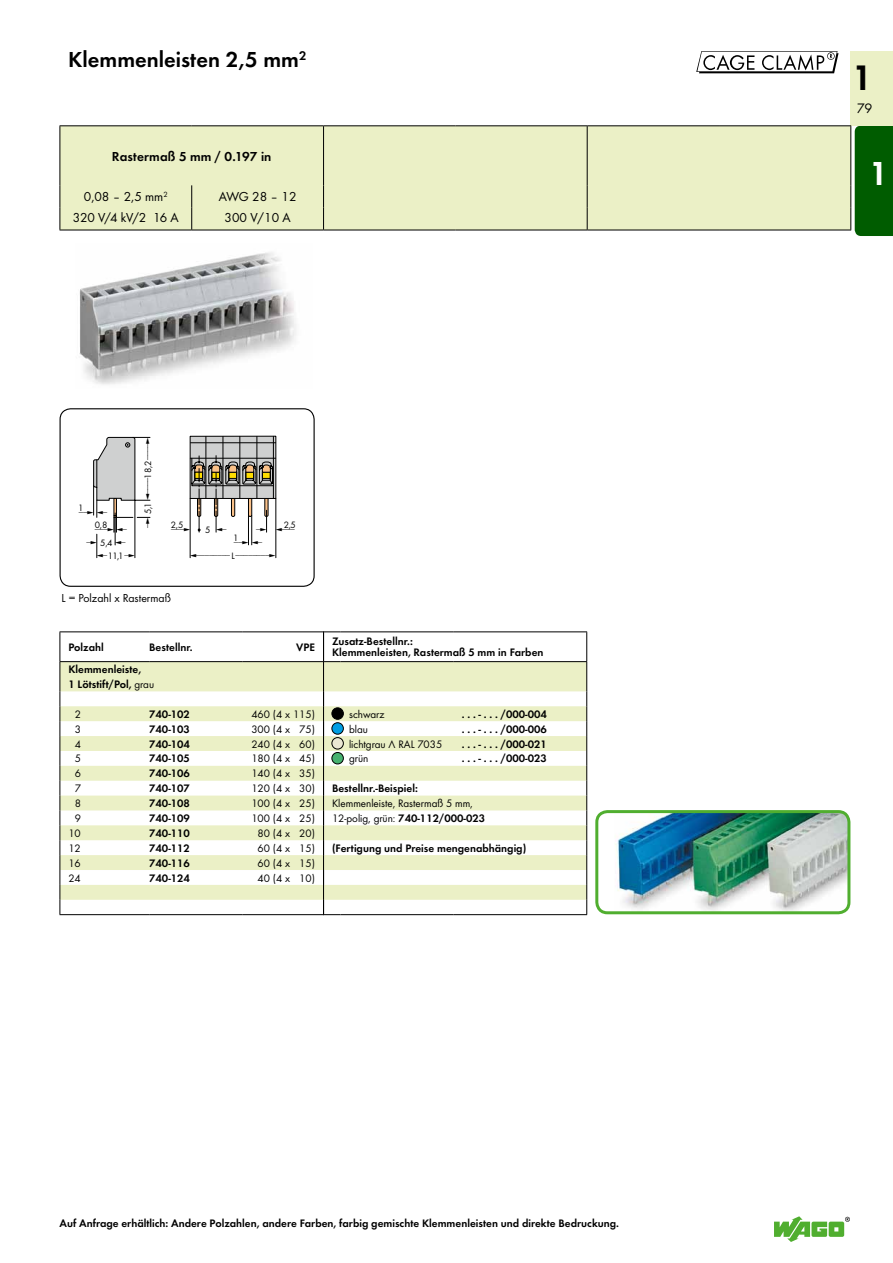
<style>
.page{position:relative;width:893px;height:1263px;background:#fff}
.page>*{position:absolute;margin:0;border:0;box-sizing:border-box;transform-origin:0 0}
.t1{font:36.75px "WAGO Futura Dem";color:#000}
.t2{font:34.5px "WAGO Futura Dem";color:#fff}
.t3{font:22.5px "WAGO Futura Dem";color:#000}
.t4{font:14.25px "WAGO Futura Boo";color:#000}
.t5{font:13.5px "WAGO Futura Boo";color:#000}
.t6{font:13.5px "WAGO Futura Dem";letter-spacing:.015em;color:#000}
.t7{font:12px "WAGO Futura Boo";color:#000}
.t8{font:11.25px/14.9px "WAGO Futura Dem";color:#000}
.t9{font:11.25px "WAGO Futura Boo";color:#000}
.t10{font:9.6px/18.3px "WAGO Futura Boo";color:#000;text-align:center}
.s1{font-family:"WAGO Futura Boo"}
</style>
<div class="page">
<div style="left:850px;top:51px;width:43px;height:74px;background:#ebf0c6"></div>
<svg style="left:774px;top:1216px;width:76px;height:26px"></svg>
<img style="left:79px;top:252px;width:217px;height:133px">
<img style="left:615px;top:812px;width:233px;height:101px">
<div style="left:595px;top:810px;width:255px;height:104px;border:3px solid #50ae2f;border-radius:11px"></div>
<hr style="left:273px;top:436px;width:1px;height:62px;background:#000">
<hr style="left:256px;top:436px;width:1px;height:62px;background:#000">
<hr style="left:239px;top:436px;width:1px;height:62px;background:#000">
<hr style="left:223px;top:436px;width:1px;height:62px;background:#000">
<hr style="left:205px;top:436px;width:1px;height:62px;background:#000">
<div style="left:60px;top:408px;width:255px;height:179px;border:1px solid #000;border-radius:11px"></div>
<svg style="left:61px;top:662px;width:262px;height:238px;fill:#ebf0c6"></svg>
<hr style="left:60px;top:631px;width:89px;height:1px;background:#000">
<svg style="left:60px;top:632px;width:1px;height:282px"></svg>
<hr style="left:149px;top:631px;width:94px;height:1px;background:#000">
<hr style="left:243px;top:631px;width:81px;height:1px;background:#000">
<hr style="left:60px;top:661px;width:89px;height:1px;background:#000">
<hr style="left:149px;top:661px;width:94px;height:1px;background:#000">
<hr style="left:243px;top:661px;width:81px;height:1px;background:#000">
<hr style="left:60px;top:914px;width:89px;height:1px;background:#000">
<hr style="left:149px;top:914px;width:94px;height:1px;background:#000">
<hr style="left:243px;top:914px;width:81px;height:1px;background:#000">
<svg style="left:341px;top:662px;width:245px;height:238px;fill:#ebf0c6"></svg>
<hr style="left:341px;top:914px;width:112px;height:1px;background:#000">
<hr style="left:453px;top:914px;width:134px;height:1px;background:#000">
<svg style="left:586px;top:632px;width:1px;height:282px"></svg>
<hr style="left:341px;top:631px;width:112px;height:1px;background:#000">
<hr style="left:453px;top:631px;width:134px;height:1px;background:#000">
<svg style="left:323px;top:631px;width:18px;height:284px"></svg>
<hr style="left:341px;top:661px;width:112px;height:1px;background:#000">
<hr style="left:453px;top:661px;width:134px;height:1px;background:#000">
<div style="left:61px;top:126px;width:789px;height:104px;background:#ebf0c6"></div>
<hr style="left:60px;top:125px;width:132px;height:1px;background:#000">
<hr style="left:60px;top:126px;width:1px;height:59px;background:#000">
<hr style="left:192px;top:125px;width:132px;height:1px;background:#000">
<hr style="left:324px;top:125px;width:131px;height:1px;background:#000">
<hr style="left:455px;top:125px;width:132px;height:1px;background:#000">
<hr style="left:587px;top:125px;width:132px;height:1px;background:#000">
<hr style="left:719px;top:125px;width:132px;height:1px;background:#000">
<svg style="left:60px;top:185px;width:1px;height:45px"></svg>
<svg style="left:191px;top:185px;width:1px;height:45px"></svg>
<hr style="left:323px;top:126px;width:1px;height:59px;background:#000">
<hr style="left:587px;top:126px;width:1px;height:59px;background:#000">
<svg style="left:323px;top:185px;width:1px;height:45px"></svg>
<svg style="left:587px;top:185px;width:1px;height:45px"></svg>
<svg style="left:850px;top:125px;width:43px;height:111px;background:#186918"></svg>
<hr style="left:60px;top:230px;width:132px;height:1px;background:#000">
<hr style="left:192px;top:230px;width:132px;height:1px;background:#000">
<hr style="left:324px;top:230px;width:131px;height:1px;background:#000">
<hr style="left:455px;top:230px;width:132px;height:1px;background:#000">
<hr style="left:587px;top:230px;width:132px;height:1px;background:#000">
<hr style="left:719px;top:230px;width:132px;height:1px;background:#000">
<div style="left:332px;top:708px;width:11px;height:11px;background:#000;border-radius:50%"></div>
<div style="left:332px;top:708px;width:12px;height:11px;border:1px solid #000;border-radius:50%"></div>
<div style="left:332px;top:723px;width:11px;height:11px;background:#009ee3;border-radius:50%"></div>
<div style="left:332px;top:722px;width:12px;height:12px;border:1px solid #000;border-radius:50%"></div>
<div style="left:332px;top:738px;width:11px;height:11px;background:#eae7d4;border-radius:50%"></div>
<div style="left:332px;top:737px;width:12px;height:12px;border:1px solid #000;border-radius:50%"></div>
<div style="left:332px;top:752px;width:11px;height:12px;background:#46b16f;border-radius:50%"></div>
<div style="left:332px;top:752px;width:12px;height:12px;border:1px solid #000;border-radius:50%"></div>
<svg style="left:93px;top:437px;width:184px;height:121px"></svg>
<h3 class="t3" style="left:68px;top:43px;width:240px">Klemmenleisten 2,5 mm<sup>2</sup></h3>
<p class="t6" style="left:112px;top:146px;width:161px">Rastermaß 5 mm / 0.197 in</p>
<p class="t5" style="left:84px;top:188px;width:85px">0,08 – 2,5 mm<sup>2</sup></p>
<p class="t5" style="left:219px;top:188px;width:79px">AWG 28 – 12</p>
<p class="t5" style="left:73px;top:208px;width:107px">320 V/4 kV/2 16 A</p>
<p class="t5" style="left:225px;top:208px;width:68px">300 V/10 A</p>
<p class="t10" style="left:78px;top:498px;width:7px">1</p>
<p class="t10" style="left:95px;top:515px;width:19px">0,8<br>5,4</p>
<p class="t10" style="left:108px;top:546px;width:17px">11,1</p>
<p class="t10" style="left:138px;top:478px;width:19px;rotate:-90deg">18,2</p>
<p class="t10" style="left:138px;top:514px;width:13px;rotate:-90deg">5,1</p>
<p class="t10" style="left:171px;top:515px;width:14px">2,5</p>
<p class="t7" style="left:62px;top:590px;width:111px">L = Polzahl x Rastermaß</p>
<p class="t10" style="left:205px;top:520px;width:7px">5</p>
<p class="t10" style="left:233px;top:528px;width:7px">1</p>
<p class="t10" style="left:232px;top:546px;width:5px">L</p>
<p class="t10" style="left:284px;top:515px;width:14px">2,5</p>
<p class="t8" style="left:68px;top:639px;width:37px">Polzahl</p>
<p class="t8" style="left:149px;top:639px;width:45px">Bestellnr.</p>
<p class="t8" style="left:296px;top:639px;width:20px">VPE</p>
<p class="t8" style="left:68px;top:661px;width:87px">Klemmenleiste,<br>1 Lötstift/Pol, <span class="s1">grau</span></p>
<p class="t9" style="left:75px;top:706px;width:8px">2</p>
<p class="t8" style="left:149px;top:706px;width:42px">740-102</p>
<p class="t9" style="left:251px;top:706px;width:65px">460 (4 x 115)</p>
<p class="t9" style="left:75px;top:721px;width:8px">3</p>
<p class="t8" style="left:149px;top:721px;width:42px">740-103</p>
<p class="t9" style="left:251px;top:721px;width:65px">300 (4 x 75)</p>
<p class="t9" style="left:75px;top:736px;width:8px">4</p>
<p class="t8" style="left:149px;top:735px;width:42px">740-104</p>
<p class="t9" style="left:251px;top:736px;width:65px">240 (4 x 60)</p>
<p class="t9" style="left:75px;top:751px;width:8px">5</p>
<p class="t8" style="left:149px;top:750px;width:42px">740-105</p>
<p class="t9" style="left:251px;top:751px;width:65px">180 (4 x 45)</p>
<p class="t9" style="left:75px;top:766px;width:8px">6</p>
<p class="t8" style="left:149px;top:765px;width:42px">740-106</p>
<p class="t9" style="left:251px;top:766px;width:65px">140 (4 x 35)</p>
<p class="t9" style="left:75px;top:781px;width:8px">7</p>
<p class="t8" style="left:149px;top:780px;width:42px">740-107</p>
<p class="t9" style="left:251px;top:781px;width:65px">120 (4 x 30)</p>
<p class="t9" style="left:75px;top:796px;width:8px">8</p>
<p class="t8" style="left:149px;top:795px;width:42px">740-108</p>
<p class="t9" style="left:251px;top:796px;width:65px">100 (4 x 25)</p>
<p class="t9" style="left:75px;top:811px;width:8px">9</p>
<p class="t8" style="left:149px;top:810px;width:42px">740-109</p>
<p class="t9" style="left:251px;top:811px;width:65px">100 (4 x 25)</p>
<p class="t9" style="left:68px;top:825px;width:14px">10</p>
<p class="t8" style="left:149px;top:825px;width:42px">740-110</p>
<p class="t9" style="left:258px;top:825px;width:59px">80 (4 x 20)</p>
<p class="t9" style="left:68px;top:840px;width:14px">12</p>
<p class="t8" style="left:149px;top:840px;width:42px">740-112</p>
<p class="t9" style="left:258px;top:840px;width:59px">60 (4 x 15)</p>
<p class="t9" style="left:68px;top:855px;width:14px">16</p>
<p class="t8" style="left:149px;top:855px;width:42px">740-116</p>
<p class="t9" style="left:258px;top:855px;width:59px">60 (4 x 15)</p>
<p class="t9" style="left:68px;top:870px;width:14px">24</p>
<p class="t8" style="left:149px;top:869px;width:42px">740-124</p>
<p class="t9" style="left:258px;top:870px;width:59px">40 (4 x 10)</p>
<p class="t8" style="left:332px;top:634px;width:213px;line-height:11.4px">Zusatz-Bestellnr.:<br>Klemmenleisten, Rastermaß 5 mm in Farben</p>
<p class="t9" style="left:349px;top:706px;width:37px">schwarz</p>
<p class="t8" style="left:462px;top:706px;width:87px">. . . - . . . /000-004</p>
<p class="t9" style="left:349px;top:721px;width:20px">blau</p>
<p class="t8" style="left:462px;top:721px;width:87px">. . . - . . . /000-006</p>
<p class="t9" style="left:349px;top:736px;width:95px">lichtgrau Λ RAL 7035</p>
<p class="t8" style="left:462px;top:735px;width:87px">. . . - . . . /000-021</p>
<p class="t9" style="left:349px;top:751px;width:21px">grün</p>
<p class="t8" style="left:462px;top:750px;width:87px">. . . - . . . /000-023</p>
<p class="t8" style="left:332px;top:780px;width:87px">Bestellnr.-Beispiel:</p>
<p class="t9" style="left:332px;top:796px;width:142px">Klemmenleiste, Rastermaß 5 mm,</p>
<p class="t8" style="left:332px;top:810px;width:155px"><span class="s1">12-polig, grün:</span> 740-112/000-023</p>
<p class="t8" style="left:332px;top:840px;width:196px">(Fertigung und Preise mengenabhängig)</p>
<p class="t8" style="left:60px;top:1215px;width:561px">Auf Anfrage erhältlich: Andere Polzahlen, andere Farben, farbig gemischte Klemmenleisten und direkte Bedruckung.</p>
<h1 class="t1" style="left:852px;top:50px;width:22px">1</h1>
<p class="t4" style="left:857px;top:98px;width:17px">79</p>
<h2 class="t2" style="left:869px;top:148px;width:21px">1</h2>
</div>
